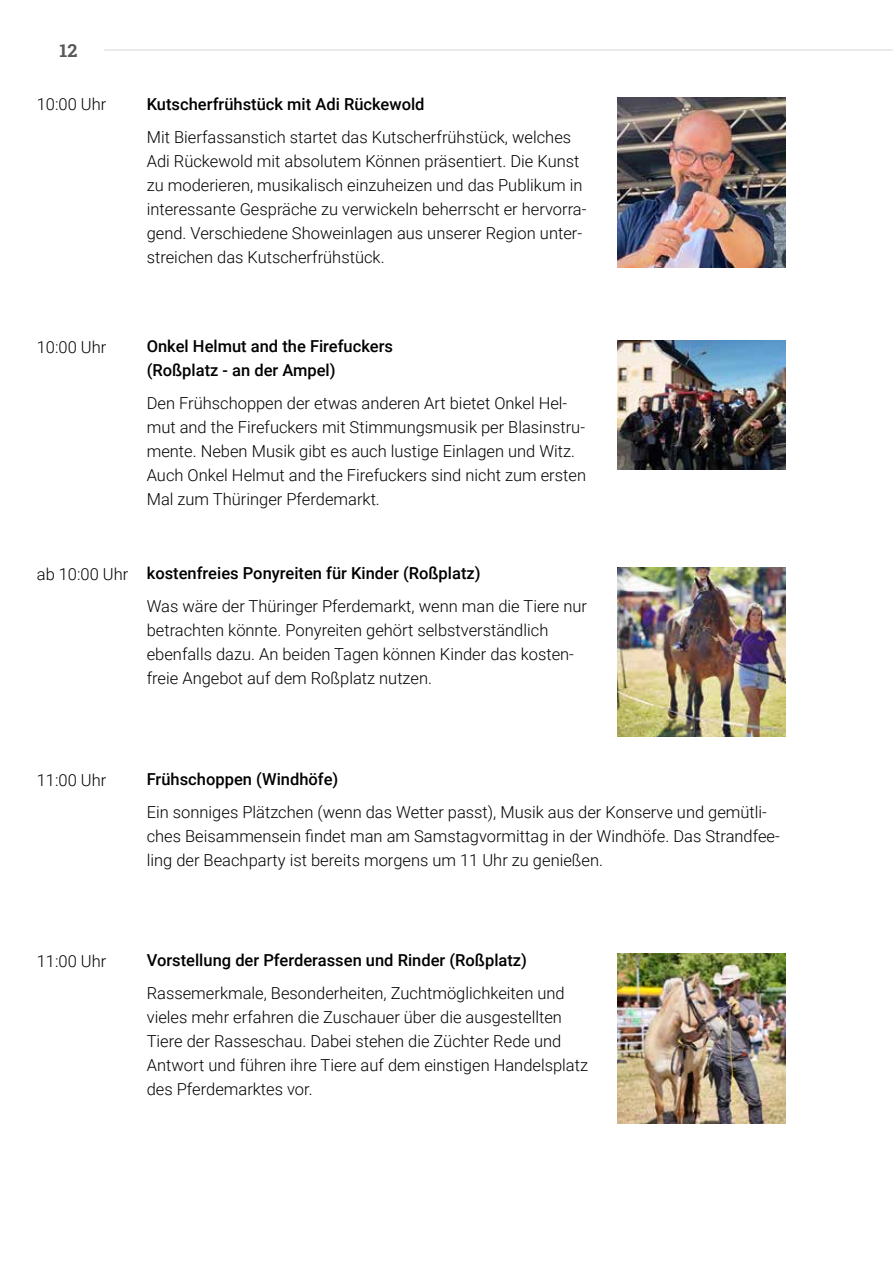
<style>
.page{position:relative;width:893px;height:1263px;background:#fff}
.page>*{position:absolute;margin:0;border:0;box-sizing:border-box;transform-origin:0 0}
.t1{font:18px "Roboto Slab";color:#58595b}
.t2{font:300 16.5px/24px "Roboto";color:#000}
.t3{font:500 16.5px/24px "Roboto";color:#000}
</style>
<div class="page">
<hr style="left:104px;top:50px;width:789px;height:1px;background:#d5d7d8">
<img style="left:617px;top:98px;width:168px;height:169px">
<img style="left:617px;top:340px;width:168px;height:130px">
<img style="left:617px;top:567px;width:168px;height:169px">
<img style="left:617px;top:954px;width:168px;height:169px">
<p class="t1" style="left:60px;top:38px;width:19px">12</p>
<p class="t2" style="left:37px;top:92px;width:71px">10:00 Uhr</p>
<p class="t3" style="left:147px;top:92px;width:279px">Kutscherfrühstück mit Adi Rückewold</p>
<p class="t2" style="left:147px;top:124px;width:441px">Mit Bierfassanstich startet das Kutscherfrühstück, welches Adi Rückewold mit absolutem Können präsentiert. Die Kunst zu moderieren, musikalisch einzuheizen und das Publikum in interessante Gespräche zu verwickeln beherrscht er hervorra&shy;gend. Verschiedene Showeinlagen aus unserer Region unter&shy;streichen das Kutscherfrühstück.</p>
<p class="t2" style="left:37px;top:334px;width:71px">10:00 Uhr</p>
<p class="t3" style="left:147px;top:334px;width:248px">Onkel Helmut and the Firefuckers (Roßplatz - an der Ampel)</p>
<p class="t2" style="left:147px;top:390px;width:441px">Den Frühschoppen der etwas anderen Art bietet Onkel Hel&shy;mut and the Firefuckers mit Stimmungsmusik per Blasinstru&shy;mente. Neben Musik gibt es auch lustige Einlagen und Witz.<br>Auch Onkel Helmut and the Firefuckers sind nicht zum ersten Mal zum Thüringer Pferdemarkt.</p>
<p class="t2" style="left:37px;top:561px;width:93px">ab 10:00 Uhr</p>
<p class="t3" style="left:147px;top:561px;width:335px">kostenfreies Ponyreiten für Kinder (Roßplatz)</p>
<p class="t2" style="left:147px;top:593px;width:442px">Was wäre der Thüringer Pferdemarkt, wenn man die Tiere nur betrachten könnte. Ponyreiten gehört selbstverständlich ebenfalls dazu. An beiden Tagen können Kinder das kosten&shy;freie Angebot auf dem Roßplatz nutzen.</p>
<p class="t2" style="left:37px;top:767px;width:71px">11:00 Uhr</p>
<p class="t2" style="left:37px;top:948px;width:71px">11:00 Uhr</p>
<p class="t3" style="left:147px;top:767px;width:193px">Frühschoppen (Windhöfe)</p>
<p class="t2" style="left:147px;top:799px;width:635px">Ein sonniges Plätzchen (wenn das Wetter passt), Musik aus der Konserve und gemütli&shy;ches Beisammensein findet man am Samstagvormittag in der Windhöfe. Das Strandfee&shy;ling der Beachparty ist bereits morgens um 11 Uhr zu genießen.</p>
<p class="t3" style="left:147px;top:948px;width:382px">Vorstellung der Pferderassen und Rinder (Roßplatz)</p>
<p class="t2" style="left:147px;top:980px;width:443px">Rassemerkmale, Besonderheiten, Zuchtmöglichkeiten und vieles mehr erfahren die Zuschauer über die ausgestellten Tiere der Rasseschau. Dabei stehen die Züchter Rede und Antwort und führen ihre Tiere auf dem einstigen Handelsplatz des Pferdemarktes vor.</p>
</div>
